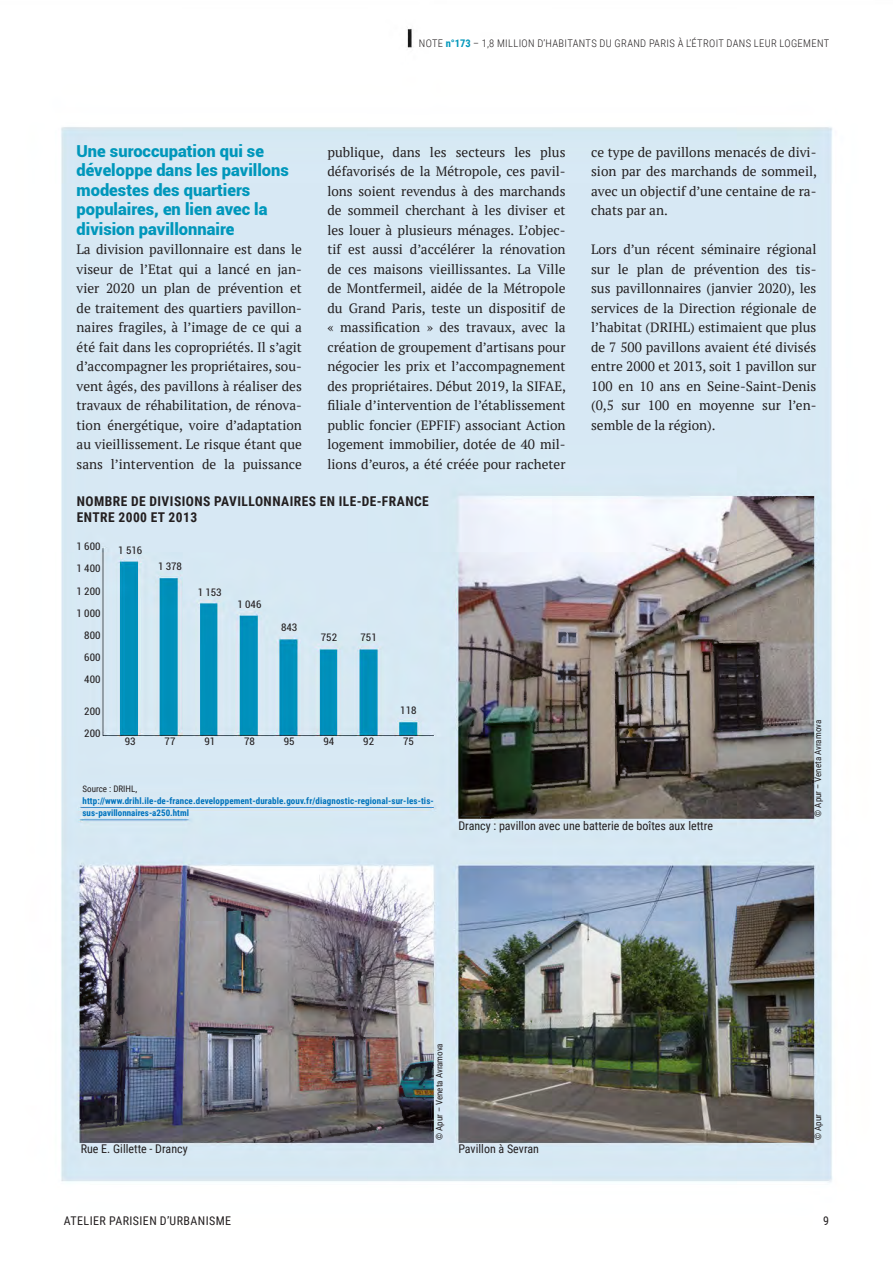
<style>
.page{position:relative;width:893px;height:1263px;background:#fff}
.page>*{position:absolute;margin:0;border:0;box-sizing:border-box;transform-origin:0 0}
.t1{font:900 16.5px/19.5px "Roboto";color:#0097bb}
.t2{font:13.5px/19.5px "PT Serif";color:#231f20;text-align:justify}
.t3{font:700 13.5px/16.2px "Roboto Condensed";letter-spacing:.035em;color:#231f20}
.t4{font:12px "Roboto Condensed";color:#231f20}
.t5{font:12px "Roboto Condensed";letter-spacing:.035em;color:#231f20}
.t6{font:condensed 10.5px/22px "Roboto";color:#231f20;text-align:right}
.t7{font:300 10.5px "Roboto Condensed";letter-spacing:.035em;color:#231f20}
.t8{font:700 9px/12px "Roboto Condensed";letter-spacing:.01em;color:#0072bc}
.t9{font:9px "Roboto Condensed";color:#231f20}
.s1{font-weight:700;color:#0097bb}
</style>
<div class="page">
<img style="left:61px;top:29px;width:772px;height:1154px">
<p class="t7" style="left:419px;top:36px;width:412px">NOTE <span class="s1">n°173</span> – 1,8 MILLION D’HABITANTS DU GRAND PARIS À L’ÉTROIT DANS LEUR LOGEMENT</p>
<p class="t1" style="left:77px;top:141px;width:214px">Une suroccupation qui se développe dans les pavillons modestes des quartiers populaires, en lien avec la division pavillonnaire</p>
<p class="t2" style="left:77px;top:240px;width:227px">La division pavillonnaire est dans le viseur de l’Etat qui a lancé en jan&shy;vier 2020 un plan de prévention et de traitement des quartiers pavillon&shy;naires fragiles, à l’image de ce qui a été fait dans les copropriétés. Il s’agit d’accompagner les propriétaires, sou&shy;vent âgés, des pavillons à réaliser des travaux de réhabilitation, de rénova&shy;tion énergétique, voire d’adaptation au vieillissement. Le risque étant que sans l’intervention de la puissance</p>
<p class="t2" style="left:327px;top:142px;width:240px">publique, dans les secteurs les plus défavorisés de la Métropole, ces pavil&shy;lons soient revendus à des marchands de sommeil cherchant à les diviser et les louer à plusieurs ménages. L’objec&shy;tif est aussi d’accélérer la rénovation de ces maisons vieillissantes. La Ville de Montfermeil, aidée de la Métropole du Grand Paris, teste un dispositif de « massification » des travaux, avec la création de groupement d’artisans pour négocier les prix et l’accompagnement des propriétaires. Début 2019, la SIFAE, filiale d’intervention de l’établissement public foncier (EPFIF) associant Action logement immobilier, dotée de 40 mil&shy;lions d’euros, a été créée pour racheter</p>
<p class="t2" style="left:591px;top:142px;width:227px">ce type de pavillons menacés de divi&shy;sion par des marchands de sommeil, avec un objectif d’une centaine de ra&shy;chats par an.</p>
<p class="t2" style="left:591px;top:239px;width:227px">Lors d’un récent séminaire régional sur le plan de prévention des tis&shy;sus pavillonnaires (janvier 2020), les services de la Direction régionale de l’habitat (DRIHL) estimaient que plus de 7 500 pavillons avaient été divisés entre 2000 et 2013, soit 1 pavillon sur 100 en 10 ans en Seine-Saint-Denis (0,5 sur 100 en moyenne sur l’en&shy;semble de la région).</p>
<p class="t3" style="left:77px;top:492px;width:354px">NOMBRE DE DIVISIONS PAVILLONNAIRES EN ILE-DE-FRANCE<br>ENTRE 2000 ET 2013</p>
<p class="t6" style="left:77px;top:535px;width:25px">1 600<br>1 400<br>1 200<br>1 000<br>800<br>600<br>400</p>
<p class="t6" style="left:84px;top:700px;width:18px;text-align:left">200<br>200</p>
<p class="t6" style="left:118px;top:539px;width:25px">1 516</p>
<p class="t6" style="left:158px;top:555px;width:25px">1 378</p>
<p class="t6" style="left:198px;top:580px;width:25px">1 153</p>
<p class="t6" style="left:237px;top:592px;width:25px">1 046</p>
<p class="t6" style="left:281px;top:616px;width:18px">843</p>
<p class="t6" style="left:321px;top:626px;width:18px">752</p>
<p class="t6" style="left:361px;top:626px;width:18px">751</p>
<p class="t6" style="left:400px;top:699px;width:18px">118</p>
<p class="t6" style="left:125px;top:730px;width:12px">93</p>
<p class="t6" style="left:165px;top:730px;width:12px">77</p>
<p class="t6" style="left:204px;top:730px;width:12px">91</p>
<p class="t6" style="left:244px;top:730px;width:12px">78</p>
<p class="t6" style="left:284px;top:730px;width:12px">95</p>
<p class="t6" style="left:324px;top:730px;width:12px">94</p>
<p class="t6" style="left:363px;top:730px;width:12px">92</p>
<p class="t6" style="left:403px;top:730px;width:12px">75</p>
<p class="t9" style="left:83px;top:783px;width:56px">Source : DRIHL,</p>
<p class="t8" style="left:83px;top:795px;width:353px">http://www.drihl.ile-de-france.developpement-durable.gouv.fr/diagnostic-regional-sur-les-tis&shy;sus-pavillonnaires-a250.html</p>
<p class="t4" style="left:458px;top:817px;width:256px">Drancy : pavillon avec une batterie de boîtes aux lettre</p>
<p class="t9" style="left:433px;top:1140px;width:98px;rotate:-90deg">© Apur – Veneta Avramova</p>
<p class="t4" style="left:81px;top:1141px;width:108px">Rue E. Gillette - Drancy</p>
<p class="t4" style="left:458px;top:1141px;width:82px">Pavillon à Sevran</p>
<p class="t5" style="left:64px;top:1212px;width:169px">ATELIER PARISIEN D’URBANISME</p>
<p class="t9" style="left:811px;top:817px;width:98px;rotate:-90deg">© Apur – Veneta Avramova</p>
<p class="t9" style="left:811px;top:1140px;width:27px;rotate:-90deg">© Apur</p>
<p class="t4" style="left:823px;top:1212px;width:7px">9</p>
</div>
